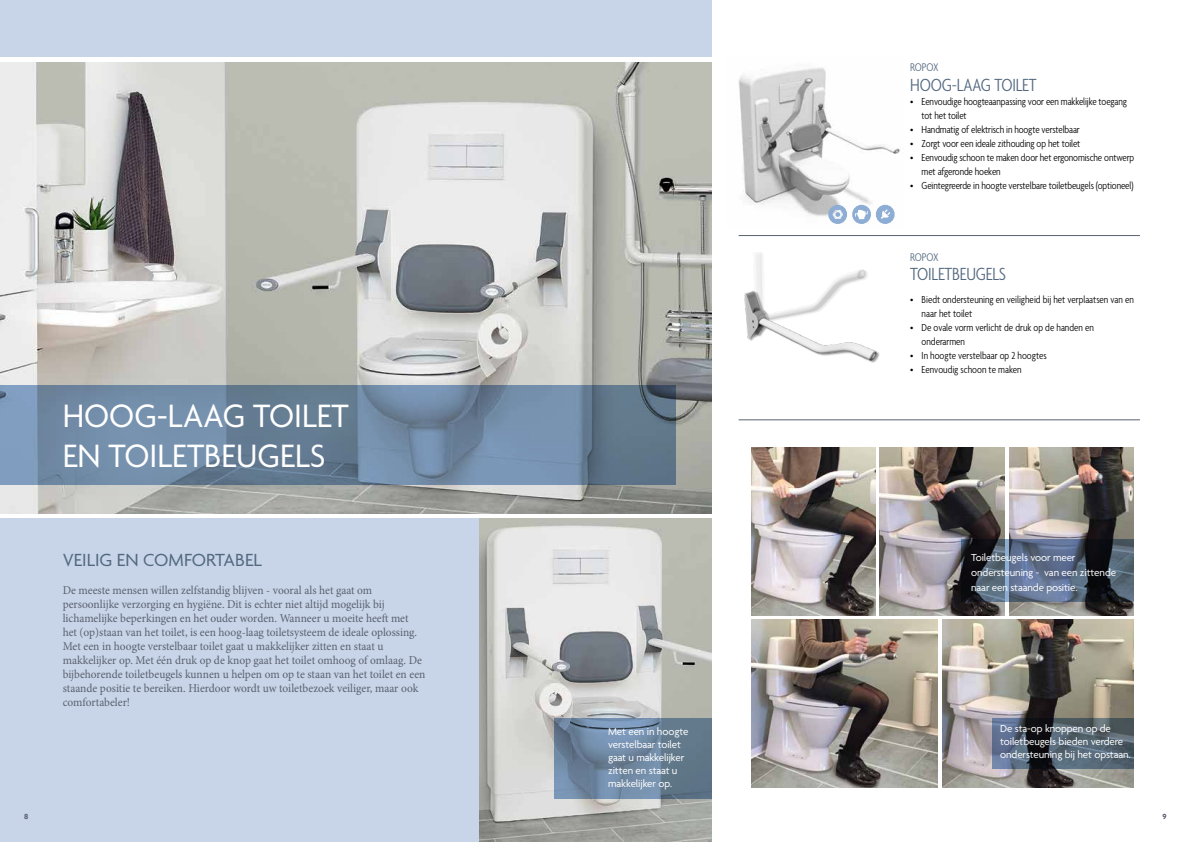
<style>
.page{position:relative;width:1191px;height:842px;background:#fff}
.page>*{position:absolute;margin:0;border:0;box-sizing:border-box;transform-origin:0 0}
.t1{font:35px/40px "Agenda";color:#fff;scale:.95 1}
.t2{font:300 condensed 19px "Agenda";letter-spacing:-.01em;color:#53687f}
.t3{font:19px "Agenda";color:#53687f}
.t4{font:12px/14px "Minion Pro";color:#5a616f;scale:.95 1}
.t5{font:300 condensed 12px "Agenda";letter-spacing:-.02em;color:#53687f}
.t6{font:300 condensed 11px/14px "Agenda";letter-spacing:-.01em;color:#000}
.t7{font:11px/13px "Agenda";letter-spacing:-.01em;color:#fff}
.t8{font:700 8px "Agenda";color:#5a616f}
</style>
<div class="page">
<img style="left:0;top:62px;width:711px;height:451px">
<div style="left:0;top:519px;width:711px;height:323px;background:#c8d5e8"></div>
<img style="left:744px;top:252px;width:136px;height:111px">
<svg style="left:0;top:386px;width:676px;height:99px;background:#6d86a0"></svg>
<svg style="left:34px;top:373px;width:341px;height:126px;background:#7b90a2"></svg>
<img style="left:479px;top:519px;width:232px;height:323px">
<div style="left:0;top:0;width:711px;height:57px;background:#c8d5e8"></div>
<hr style="left:738px;top:235px;width:402px;height:1px;background:#5a616f">
<hr style="left:738px;top:420px;width:402px;height:1px;background:#5a616f">
<svg style="left:554px;top:718px;width:157px;height:81px;background:#6a829b"></svg>
<img style="left:738px;top:68px;width:162px;height:150px">
<img style="left:942px;top:619px;width:191px;height:168px">
<img style="left:751px;top:619px;width:186px;height:168px">
<svg style="left:991px;top:718px;width:142px;height:51px;background:#4b5967"></svg>
<img style="left:880px;top:448px;width:124px;height:167px">
<img style="left:1009px;top:448px;width:124px;height:167px">
<img style="left:751px;top:448px;width:124px;height:167px">
<svg style="left:960px;top:539px;width:173px;height:62px;background:#465266"></svg>
<svg style="left:828px;top:205px;width:66px;height:19px"></svg>
<p class="t5" style="left:910px;top:61px;width:30px">ROPOX</p>
<h2 class="t2" style="left:910px;top:74px;width:128px">HOOG-LAAG TOILET</h2>
<p class="t6" style="left:921px;top:95px;width:207px;text-indent:-11px">• Eenvoudige hoogteaanpassing voor een makkelijke toegang tot het toilet</p>
<p class="t6" style="left:910px;top:123px;width:171px">• Handmatig of elektrisch in hoogte verstelbaar</p>
<p class="t6" style="left:910px;top:137px;width:172px">• Zorgt voor een ideale zithouding op het toilet</p>
<p class="t6" style="left:921px;top:151px;width:214px;text-indent:-11px">• Eenvoudig schoon te maken door het ergonomische ontwerp met afgeronde hoeken</p>
<p class="t6" style="left:910px;top:179px;width:225px">• Geïntegreerde in hoogte verstelbare toiletbeugels (optioneel)</p>
<h1 class="t1" style="left:63px;top:398px;width:303px">HOOG-LAAG TOILET<br>EN TOILETBEUGELS</h1>
<h2 class="t3" style="left:63px;top:550px;width:201px">VEILIG EN COMFORTABEL</h2>
<p class="t4" style="left:63px;top:583px;width:383px">De meeste mensen willen zelfstandig blijven - vooral als het gaat om persoonlijke verzorging en hygiëne. Dit is echter niet altijd mogelijk bij lichamelijke beperkingen en het ouder worden. Wanneer u moeite heeft met het (op)staan van het toilet, is een hoog-laag toiletsysteem de ideale oplossing.<br>Met een in hoogte verstelbaar toilet gaat u makkelijker zitten en staat u makkelijker op. Met één druk op de knop gaat het toilet omhoog of omlaag. De bijbehorende toiletbeugels kunnen u helpen om op te staan van het toilet en een staande positie te bereiken. Hierdoor wordt uw toiletbezoek veiliger, maar ook comfortabeler!</p>
<p class="t5" style="left:910px;top:250px;width:30px">ROPOX</p>
<h2 class="t2" style="left:910px;top:264px;width:97px">TOILETBEUGELS</h2>
<p class="t6" style="left:921px;top:293px;width:214px;text-indent:-11px">• Biedt ondersteuning en veiligheid bij het verplaatsen van en naar het toilet</p>
<p class="t6" style="left:921px;top:321px;width:174px;text-indent:-11px">• De ovale vorm verlicht de druk op de handen en onderarmen</p>
<p class="t6" style="left:910px;top:349px;width:138px">• In hoogte verstelbaar op 2 hoogtes</p>
<p class="t6" style="left:910px;top:363px;width:113px">• Eenvoudig schoon te maken</p>
<p class="t7" style="left:971px;top:550px;width:146px;line-height:15px">Toiletbeugels voor meer ondersteuning - van een zittende naar een staande positie.</p>
<p class="t7" style="left:608px;top:726px;width:82px">Met een in hoogte verstelbaar toilet gaat u makkelijker zitten en staat u makkelijker op.</p>
<p class="t7" style="left:1000px;top:723px;width:132px">De sta-op knoppen op de toiletbeugels bieden verdere ondersteuning bij het opstaan.</p>
<p class="t8" style="left:24px;top:812px;width:6px">8</p>
<p class="t8" style="left:1162px;top:812px;width:6px">9</p>
</div>
